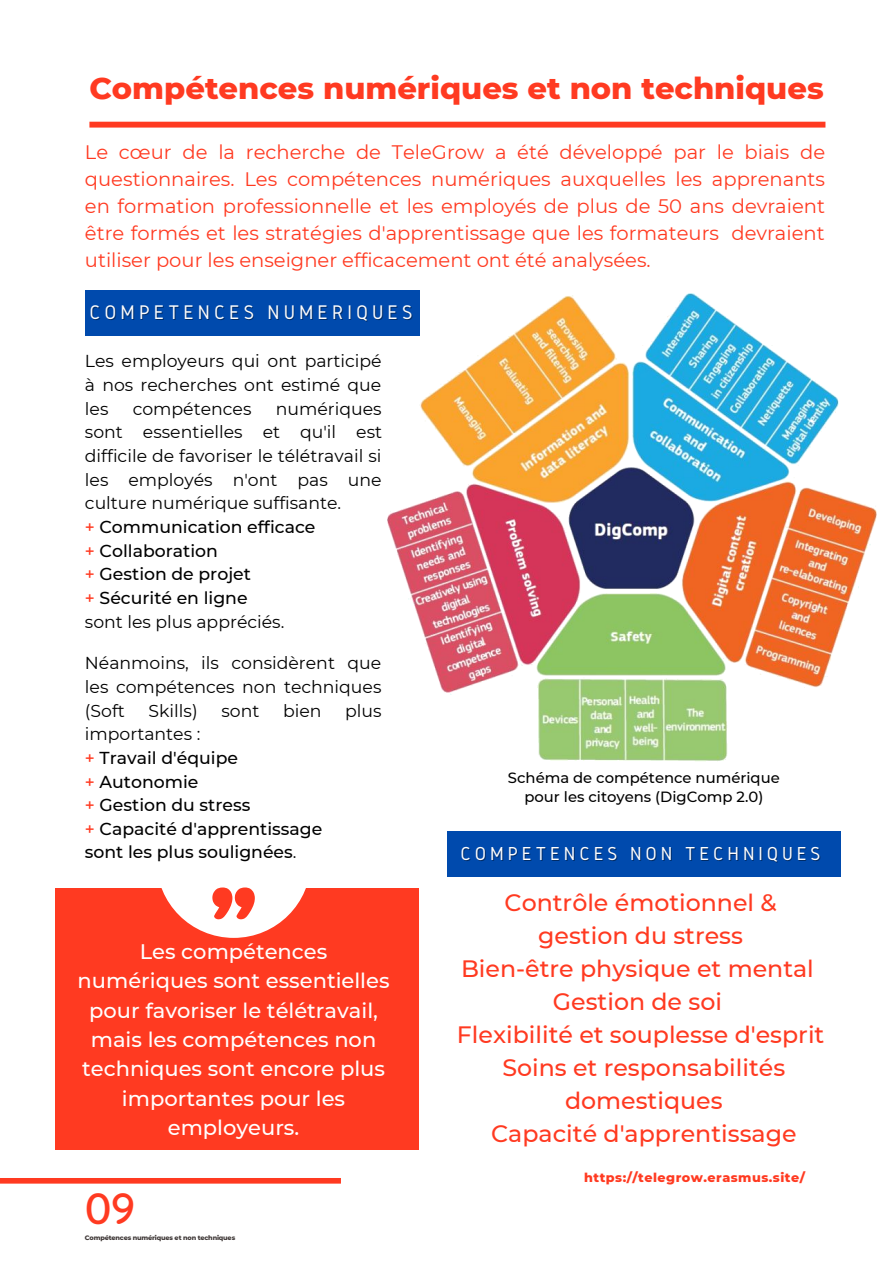
<style>
.page{position:relative;width:894px;height:1264px;background:#fff}
.page>*{position:absolute;margin:0;border:0;box-sizing:border-box;transform-origin:0 0}
.t1{font:78px "Borsok";color:#ff3a21}
.t2{font:500 44.4px "Quicksand";color:#ff3a21}
.t3{font:800 30.45px "Montserrat";color:#ff3a21}
.t4{font:500 23.7px/33px "Montserrat";color:#ff3a21;text-align:center}
.t5{font:500 21px/29.2px "Montserrat";color:#fff;text-align:center}
.t6{font:20.55px "Gidole";letter-spacing:.2em;color:#fdfdfd}
.t7{font:19.5px/27px "Montserrat";color:#ff3a21;text-align:justify}
.t8{font:19.5px "Gidole";letter-spacing:.2em;color:#fff}
.t9{font:17.25px/23.7px "Montserrat";color:#000;text-align:justify}
.t10{font:500 17.25px "Montserrat";color:#000}
.t11{font:500 14.85px/19.8px "Montserrat";color:#000;text-align:center}
.t12{font:800 12.75px "Montserrat";letter-spacing:.04em;color:#ff3a21}
.t13{font:800 6.45px "Montserrat";letter-spacing:-.025em;color:#403938}
.s1{color:#ff3a21}
.s2{font-weight:400}
</style>
<div class="page">
<div style="left:89px;top:122px;width:736px;height:6px;background:#ff3a21"></div>
<div style="left:0;top:1177px;width:341px;height:6px;background:#ff3a21"></div>
<img style="left:341px;top:290px;width:536px;height:472px">
<div style="left:55px;top:888px;width:364px;height:261px;background:#ff3a21"></div>
<div style="left:156px;top:783px;width:155px;height:154px;background:#fff;border-radius:50%"></div>
<div style="left:85px;top:290px;width:334px;height:45px;background:#004aad"></div>
<div style="left:447px;top:831px;width:393px;height:45px;background:#004aad"></div>
<p class="t3" style="left:89px;top:69px;width:735px">Compétences numériques et non techniques</p>
<p class="t7" style="left:85px;top:138px;width:741px">Le cœur de la recherche de TeleGrow a été développé par le biais de questionnaires. Les compétences numériques auxquelles les apprenants en formation professionnelle et les employés de plus de 50 ans devraient être formés et les stratégies d'apprentissage que les formateurs devraient utiliser pour les enseigner efficacement ont été analysées.</p>
<p class="t6" style="left:89px;top:301px;width:324px">COMPÉTENCES NUMÉRIQUES</p>
<p class="t9" style="left:85px;top:349px;width:298px">Les employeurs qui ont participé à nos recherches ont estimé que les</p>
<p class="t9" style="left:85px;top:396px;width:298px;text-indent:191px">numériques sont essentielles et qu'il est difficile de favoriser le télétravail si les employés n'ont pas une culture numérique suffisante.</p>
<p class="t10" style="left:85px;top:516px;width:232px"><span class="s1">+</span> Communication efficace</p>
<p class="t10" style="left:85px;top:540px;width:134px"><span class="s1">+</span> Collaboration</p>
<p class="t10" style="left:85px;top:563px;width:167px"><span class="s1">+</span> Gestion de projet</p>
<p class="t10" style="left:85px;top:587px;width:164px"><span class="s1">+</span> Sécurité en ligne</p>
<p class="t9" style="left:85px;top:609px;width:201px">sont les plus appréciés.</p>
<p class="t9" style="left:85px;top:651px;width:298px">Néanmoins, ils considèrent que les compétences non techniques (Soft</p>
<p class="t9" style="left:133px;top:396px;width:120px">compétences</p>
<p class="t9" style="left:149px;top:698px;width:51px">Skills)</p>
<p class="t9" style="left:221px;top:698px;width:39px">sont</p>
<p class="t9" style="left:283px;top:698px;width:40px">bien</p>
<p class="t9" style="left:345px;top:698px;width:38px">plus</p>
<p class="t9" style="left:85px;top:722px;width:117px">importantes :</p>
<p class="t10" style="left:85px;top:747px;width:155px"><span class="s1">+</span> Travail d'équipe</p>
<p class="t10" style="left:85px;top:770px;width:115px"><span class="s1">+</span> Autonomie</p>
<p class="t10" style="left:85px;top:794px;width:167px"><span class="s1">+</span> Gestion du stress</p>
<p class="t10" style="left:85px;top:818px;width:239px"><span class="s1">+</span> Capacité d'apprentissage</p>
<p class="t10" style="left:85px;top:841px;width:213px">sont les plus soulignées<span class="s2">.</span></p>
<p class="t1" style="left:211px;top:868px;width:46px">"</p>
<p class="t5" style="left:78px;top:936px;width:313px">Les compétences numériques sont essentielles pour favoriser le télétravail, mais les compétences non techniques sont encore plus importantes pour les employeurs.</p>
<p class="t2" style="left:85px;top:1179px;width:52px">09</p>
<p class="t13" style="left:85px;top:1233px;width:152px">Compétences numériques et non techniques</p>
<p class="t11" style="left:508px;top:767px;width:273px">Schéma de compétence numérique pour les citoyens (DigComp 2.0)</p>
<p class="t8" style="left:460px;top:842px;width:361px">COMPÉTENCES NON TECHNIQUES</p>
<p class="t4" style="left:504px;top:886px;width:273px">Contrôle émotionnel &amp;</p>
<p class="t4" style="left:538px;top:919px;width:206px">gestion du stress</p>
<p class="t4" style="left:461px;top:952px;width:354px">Bien-être physique et mental</p>
<p class="t4" style="left:553px;top:985px;width:170px">Gestion de soi</p>
<p class="t4" style="left:457px;top:1018px;width:369px">Flexibilité et souplesse d'esprit</p>
<p class="t4" style="left:502px;top:1051px;width:284px">Soins et responsabilités domestiques</p>
<p class="t4" style="left:491px;top:1116px;width:307px">Capacité d'apprentissage</p>
<p class="t12" style="left:584px;top:1169px;width:222px">https://telegrow.erasmus.site/</p>
</div>
